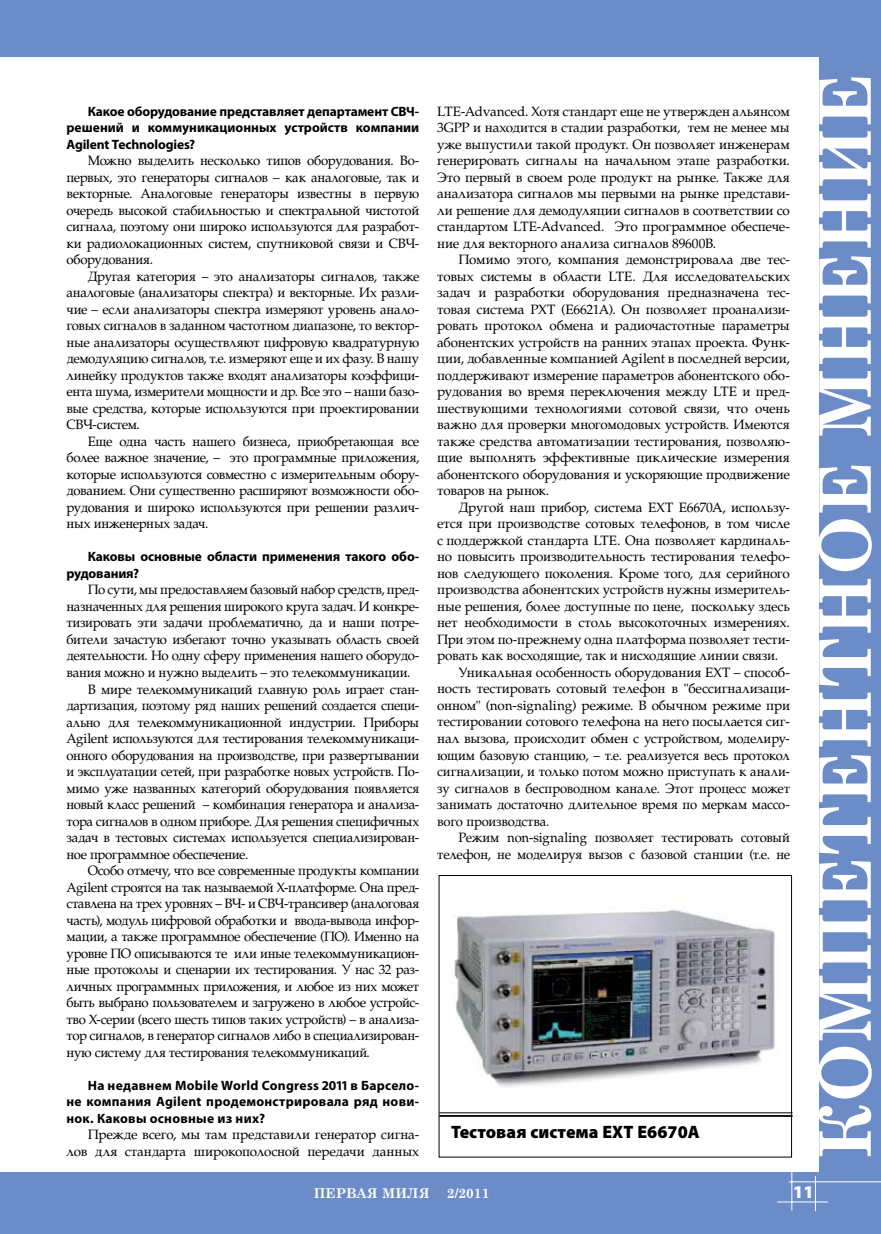
<style>
.page{position:relative;width:881px;height:1234px;background:#fff}
.page>*{position:absolute;margin:0;border:0;box-sizing:border-box;transform-origin:0 0}
.t1{font:700 71.25px "Century Schoolbook";letter-spacing:.01em;color:#fff}
.t2{font:900 18px "Myriad Pro";color:#000}
.t3{font:900 18px "Myriad Pro";color:#fff}
.t4{font:13.5px/16.5px "AG Palatial C";letter-spacing:-.02em;color:#000;text-align:justify}
.t5{font:700 13.5px/16.5px "Myriad Pro";color:#000;text-align:justify}
.t6{font:700 13.5px "Century Schoolbook";color:#fff}
</style>
<div class="page">
<div style="left:0;top:0;width:880px;height:57px;background:#6c8cc8"></div>
<div style="left:819px;top:0;width:61px;height:1233px;background:#6c8cc8"></div>
<div style="left:0;top:1172px;width:880px;height:61px;background:#6c8cc8"></div>
<hr style="left:777px;top:1201px;width:50px;height:1px;background:#fff">
<hr style="left:791px;top:1171px;width:1px;height:39px;background:#fff">
<hr style="left:814px;top:1175px;width:1px;height:35px;background:#fff">
<hr style="left:788px;top:1181px;width:92px;height:1px;background:#fff">
<img style="left:454px;top:909px;width:321px;height:178px">
<hr style="left:439px;top:1112px;width:353px;height:1px;background:#000">
<hr style="left:439px;top:1114px;width:353px;height:2px;background:#000">
<p class="t5" style="left:66px;top:102px;width:354px;text-indent:21px">Какое оборудование представляет департамент СВЧ&shy;решений и коммуникационных устройств компании Agilent Technologies?</p>
<p class="t4" style="left:66px;top:152px;width:354px;text-indent:21px">Можно выделить несколько типов оборудования. Во&shy;первых, это генераторы сигналов – как аналоговые, так и векторные. Аналоговые генераторы известны в первую очередь высокой стабильностью и спектральной чистотой сигнала, поэтому они широко используются для разработ&shy;ки радиолокационных систем, спутниковой связи и СВЧ&shy;оборудования.</p>
<p class="t4" style="left:66px;top:268px;width:354px;text-indent:21px">Другая категория – это анализаторы сигналов, также аналоговые (анализаторы спектра) и векторные. Их разли&shy;чие – если анализаторы спектра измеряют уровень анало&shy;говых сигналов в заданном частотном диапазоне, то вектор&shy;ные анализаторы осуществляют цифровую квадратурную демодуляцию сигналов, т.е. измеряют еще и их фазу. В нашу линейку продуктов также входят анализаторы коэффици&shy;ента шума, измерители мощности и др. Все это – наши базо&shy;вые средства, которые используются при проектировании СВЧ-систем.</p>
<p class="t4" style="left:66px;top:433px;width:354px;text-indent:21px">Еще одна часть нашего бизнеса, приобретающая все более важное значение, – это программные приложения, которые используются совместно с измерительным обору&shy;дованием. Они существенно расширяют возможности обо&shy;рудования и широко используются при решении различ&shy;ных инженерных задач.</p>
<p class="t5" style="left:66px;top:548px;width:354px;text-indent:21px">Каковы основные области применения такого обо&shy;рудования?</p>
<p class="t4" style="left:88px;top:581px;width:333px">По сути, мы предоставляем базовый набор средств, пред-</p>
<p class="t4" style="left:66px;top:598px;width:354px">назначенных для решения широкого круга задач. И конкре-</p>
<p class="t4" style="left:66px;top:614px;width:354px">тизировать эти задачи проблематично, да и наши потре-</p>
<p class="t4" style="left:66px;top:631px;width:354px">бители зачастую избегают точно указывать область своей</p>
<p class="t4" style="left:66px;top:647px;width:354px">деятельности. Но одну сферу применения нашего оборудо-</p>
<p class="t4" style="left:66px;top:664px;width:345px">вания можно и нужно выделить – это телекоммуникации.</p>
<p class="t4" style="left:88px;top:680px;width:333px">В мире телекоммуникаций главную роль играет стан-</p>
<p class="t4" style="left:66px;top:697px;width:354px">дартизация, поэтому ряд наших решений создается специ-</p>
<p class="t4" style="left:66px;top:713px;width:354px">ально для телекоммуникационной индустрии. Приборы</p>
<p class="t4" style="left:66px;top:730px;width:354px">Agilent используются для тестирования телекоммуникаци-</p>
<p class="t4" style="left:66px;top:746px;width:354px">онного оборудования на производстве, при развертывании</p>
<p class="t4" style="left:66px;top:763px;width:354px">и эксплуатации сетей, при разработке новых устройств. По-</p>
<p class="t4" style="left:66px;top:779px;width:354px">мимо уже названных категорий оборудования появляется</p>
<p class="t4" style="left:66px;top:796px;width:354px">новый класс решений – комбинация генератора и анализа-</p>
<p class="t4" style="left:66px;top:812px;width:354px">тора сигналов в одном приборе. Для решения специфичных</p>
<p class="t4" style="left:66px;top:829px;width:354px">задач в тестовых системах используется специализирован-</p>
<p class="t4" style="left:66px;top:845px;width:183px">ное программное обеспечение.</p>
<p class="t4" style="left:88px;top:862px;width:333px">Особо отмечу, что все современные продукты компании</p>
<p class="t4" style="left:66px;top:878px;width:354px">Agilent строятся на так называемой X-платформе. Она пред-</p>
<p class="t4" style="left:66px;top:895px;width:354px">ставлена на трех уровнях – ВЧ- и СВЧ-трансивер (аналоговая</p>
<p class="t4" style="left:66px;top:911px;width:354px">часть), модуль цифровой обработки и ввода-вывода инфор-</p>
<p class="t4" style="left:66px;top:928px;width:354px">мации, а также программное обеспечение (ПО). Именно на</p>
<p class="t4" style="left:66px;top:944px;width:354px">уровне ПО описываются те или иные телекоммуникацион-</p>
<p class="t4" style="left:66px;top:961px;width:354px">ные протоколы и сценарии их тестирования. У нас 32 раз-</p>
<p class="t4" style="left:66px;top:977px;width:354px">личных программных приложения, и любое из них может</p>
<p class="t4" style="left:66px;top:994px;width:354px">быть выбрано пользователем и загружено в любое устройс-</p>
<p class="t4" style="left:66px;top:1010px;width:354px">тво Х-серии (всего шесть типов таких устройств) – в анализа-</p>
<p class="t4" style="left:66px;top:1027px;width:354px">тор сигналов, в генератор сигналов либо в специализирован-</p>
<p class="t4" style="left:66px;top:1043px;width:305px">ную систему для тестирования телекоммуникаций.</p>
<p class="t5" style="left:66px;top:1076px;width:354px;text-indent:21px">На недавнем Mobile World Congress 2011 в Барсело&shy;не компания Agilent продемонстрировала ряд нови&shy;нок. Каковы основные из них?</p>
<p class="t4" style="left:66px;top:1126px;width:354px;text-align:right">Прежде всего, мы там представили генератор сигна&shy;лов для стандарта широкополосной передачи данных</p>
<p class="t4" style="left:437px;top:103px;width:354px">LTE-Advanced. Хотя стандарт еще не утвержден альянсом 3GPP и находится в стадии разработки, тем не менее мы уже выпустили такой продукт. Он позволяет инженерам генерировать сигналы на начальном этапе разработки.<br>Это первый в своем роде продукт на рынке. Также для анализатора сигналов мы первыми на рынке представи&shy;ли решение для демодуляции сигналов в соответствии со стандартом LTE-Advanced. Это программное обеспече&shy;ние для векторного анализа сигналов 89600В.</p>
<p class="t4" style="left:437px;top:251px;width:354px;text-indent:21px">Помимо этого, компания демонстрировала две тес&shy;товых системы в области LTE. Для исследовательских задач и разработки оборудования предназначена тес&shy;товая система PXT (Е6621А). Он позволяет проанализи&shy;ровать протокол обмена и радиочастотные параметры абонентских устройств на ранних этапах проекта. Функ&shy;ции, добавленные компанией Agilent в последней версии, поддерживают измерение параметров абонентского обо&shy;рудования во время переключения между LTE и пред&shy;шествующими технологиями сотовой связи, что очень важно для проверки многомодовых устройств. Имеются также средства автоматизации тестирования, позволяю&shy;щие выполнять эффективные циклические измерения абонентского оборудования и ускоряющие продвижение товаров на рынок.</p>
<p class="t4" style="left:458px;top:499px;width:333px">Другой наш прибор, система EXT E6670A, использу-</p>
<p class="t4" style="left:437px;top:515px;width:354px">ется при производстве сотовых телефонов, в том числе</p>
<p class="t4" style="left:437px;top:532px;width:354px">с поддержкой стандарта LTE. Она позволяет кардиналь-</p>
<p class="t4" style="left:437px;top:548px;width:354px">но повысить производительность тестирования телефо-</p>
<p class="t4" style="left:437px;top:565px;width:354px">нов следующего поколения. Кроме того, для серийного</p>
<p class="t4" style="left:437px;top:581px;width:354px">производства абонентских устройств нужны измеритель-</p>
<p class="t4" style="left:437px;top:598px;width:354px">ные решения, более доступные по цене, поскольку здесь</p>
<p class="t4" style="left:437px;top:614px;width:354px">нет необходимости в столь высокоточных измерениях.</p>
<p class="t4" style="left:437px;top:631px;width:354px">При этом по-прежнему одна платформа позволяет тести-</p>
<p class="t4" style="left:437px;top:647px;width:342px">ровать как восходящие, так и нисходящие линии связи.</p>
<p class="t4" style="left:458px;top:664px;width:333px">Уникальная особенность оборудования EXT – способ-</p>
<p class="t4" style="left:437px;top:680px;width:354px">ность тестировать сотовый телефон в "бессигнализаци-</p>
<p class="t4" style="left:437px;top:697px;width:354px">онном" (non-signaling) режиме. В обычном режиме при</p>
<p class="t4" style="left:437px;top:713px;width:354px">тестировании сотового телефона на него посылается сиг-</p>
<p class="t4" style="left:437px;top:730px;width:354px">нал вызова, происходит обмен с устройством, моделиру-</p>
<p class="t4" style="left:437px;top:746px;width:354px">ющим базовую станцию, – т.е. реализуется весь протокол</p>
<p class="t4" style="left:437px;top:763px;width:354px">сигнализации, и только потом можно приступать к анали-</p>
<p class="t4" style="left:437px;top:779px;width:354px">зу сигналов в беспроводном канале. Этот процесс может</p>
<p class="t4" style="left:437px;top:796px;width:354px">занимать достаточно длительное время по меркам массо-</p>
<p class="t4" style="left:437px;top:812px;width:113px">вого производства.</p>
<p class="t4" style="left:458px;top:829px;width:333px">Режим non-signaling позволяет тестировать сотовый</p>
<p class="t4" style="left:437px;top:845px;width:354px">телефон, не моделируя вызов с базовой станции (т.е. не</p>
<h2 class="t2" style="left:451px;top:1121px;width:250px">Тестовая система EXT E6670A</h2>
<h1 class="t1" style="left:789px;top:1159px;width:1087px;rotate:-90deg">КОМПЕТЕНТНОЕ МНЕНИЕ</h1>
<p class="t6" style="left:314px;top:1181px;width:117px">ПЕРВАЯ МИЛЯ</p>
<p class="t6" style="left:446px;top:1181px;width:44px">2/2011</p>
<h2 class="t3" style="left:792px;top:1181px;width:22px">11</h2>
</div>
